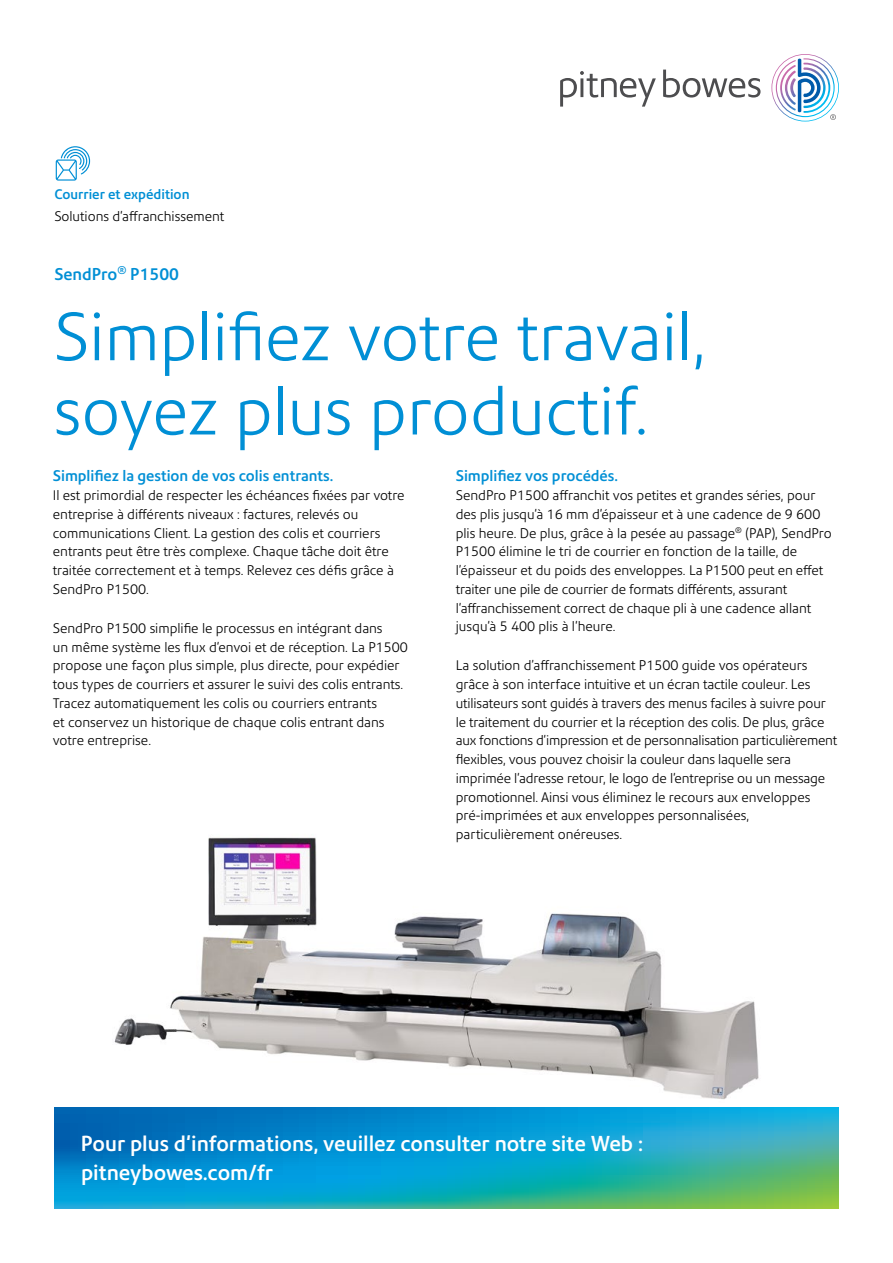
<style>
.page{position:relative;width:893px;height:1263px;background:#fff}
.page>*{position:absolute;margin:0;border:0;box-sizing:border-box;transform-origin:0 0}
.t1{font:300 66px/74.2px "Precision Sans";color:#008fd5}
.t2{font:500 21px/29.2px "Precision Sans";color:#fff}
.t3{font:500 16.5px "Precision Sans";color:#008fd5}
.t4{font:500 15px "Precision Sans";color:#008fd5}
.t5{font:300 13.5px/18.8px "Precision Sans";color:#000}
.t6{font:500 13.5px "Precision Sans";color:#008fd5}
</style>
<div class="page">
<svg style="left:54px;top:1108px;width:785px;height:101px;background:#169cbd"></svg>
<img style="left:114px;top:837px;width:645px;height:263px">
<svg style="left:56px;top:146px;width:34px;height:35px"></svg>
<svg style="left:560px;top:70px;width:200px;height:37px"></svg>
<svg style="left:771px;top:54px;width:68px;height:68px"></svg>
<p class="t6" style="left:54px;top:186px;width:137px">Courrier et expédition</p>
<p class="t5" style="left:54px;top:207px;width:171px">Solutions d'affranchissement</p>
<p class="t3" style="left:54px;top:265px;width:126px">SendPro<sup>®</sup> P1500</p>
<h1 class="t1" style="left:54px;top:300px;width:654px">Simplifiez votre travail, soyez plus productif.</h1>
<p class="t4" style="left:53px;top:467px;width:282px">Simplifiez la gestion de vos colis entrants.</p>
<p class="t5" style="left:53px;top:486px;width:353px">Il est primordial de respecter les échéances fixées par votre entreprise à différents niveaux : factures, relevés ou communications Client. La gestion des colis et courriers entrants peut être très complexe. Chaque tâche doit être traitée correctement et à temps. Relevez ces défis grâce à SendPro P1500.</p>
<p class="t5" style="left:53px;top:619px;width:357px">SendPro P1500 simplifie le processus en intégrant dans<br>un même système les flux d'envoi et de réception. La P1500 propose une façon plus simple, plus directe, pour expédier tous types de courriers et assurer le suivi des colis entrants.<br>Tracez automatiquement les colis ou courriers entrants<br>et conservez un historique de chaque colis entrant dans votre entreprise.</p>
<p class="t4" style="left:456px;top:467px;width:164px">Simplifiez vos procédés.</p>
<p class="t5" style="left:456px;top:486px;width:377px">SendPro P1500 affranchit vos petites et grandes séries, pour des plis jusqu'à 16 mm d'épaisseur et à une cadence de 9 600 plis heure. De plus, grâce à la pesée au passage<sup>®</sup> (PAP), SendPro P1500 élimine le tri de courrier en fonction de la taille, de l’épaisseur et du poids des enveloppes. La P1500 peut en effet traiter une pile de courrier de formats différents, assurant l'affranchissement correct de chaque pli à une cadence allant jusqu'à 5 400 plis à l'heure.</p>
<p class="t5" style="left:456px;top:656px;width:383px">La solution d’affranchissement P1500 guide vos opérateurs grâce à son interface intuitive et un écran tactile couleur. Les utilisateurs sont guidés à travers des menus faciles à suivre pour le traitement du courrier et la réception des colis. De plus, grâce aux fonctions d'impression et de personnalisation particulièrement flexibles, vous pouvez choisir la couleur dans laquelle sera imprimée l'adresse retour, le logo de l'entreprise ou un message promotionnel. Ainsi vous éliminez le recours aux enveloppes pré-imprimées et aux enveloppes personnalisées, particulièrement onéreuses.</p>
<h2 class="t2" style="left:81px;top:1129px;width:564px">Pour plus d'informations, veuillez consulter notre site Web : pitneybowes.com/fr</h2>
</div>
